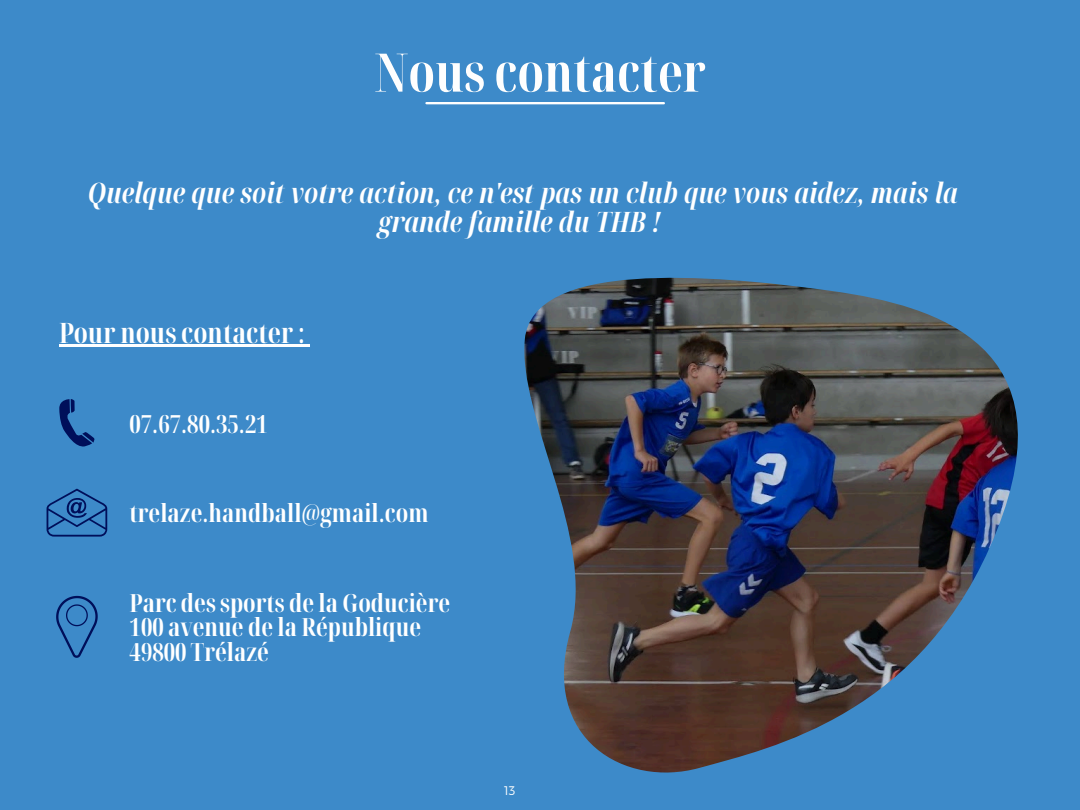
<style>
.page{position:relative;width:1080px;height:810px;background:#3d8ac9}
.page>*{position:absolute;margin:0;border:0;box-sizing:border-box;transform-origin:0 0}
.t1{font:700 extra-condensed 53.12px "Noto Serif Display";color:#fefefe}
.t2{font:italic 700 extra-condensed 28.12px/28.1px "Noto Serif Display";color:#fff;text-align:center}
.t3{font:700 extra-condensed 28.12px "Noto Serif Display";color:#fff}
.t4{font:700 extra-condensed 25px "Noto Serif Display";color:#fff}
.t5{font:300 12.5px "Montserrat";color:#fefefe}
</style>
<div class="page">
<hr style="left:426px;top:102px;width:238px;height:2px;background:#fff">
<svg style="left:59px;top:399px;width:36px;height:48px"></svg>
<svg style="left:47px;top:489px;width:60px;height:47px"></svg>
<svg style="left:56px;top:596px;width:42px;height:62px"></svg>
<img style="left:524px;top:278px;width:494px;height:494px">
<hr style="left:59px;top:344px;width:246px;height:3px;background:#fff">
<svg style="left:305px;top:344px;width:5px;height:3px"></svg>
<h1 class="t1" style="left:374px;top:35px;width:333px">Nous contacter</h1>
<h2 class="t2" style="left:88px;top:179px;width:871px">Quelque que soit votre action, ce n'est pas un club que vous aidez, mais la grande famille du THB !</h2>
<p class="t3" style="left:59px;top:313px;width:247px">Pour nous contacter :</p>
<p class="t4" style="left:129px;top:406px;width:140px">07.67.80.35.21</p>
<p class="t4" style="left:129px;top:496px;width:301px">trelaze.handball@gmail.com</p>
<p class="t4" style="left:130px;top:585px;width:322px">Parc des sports de la Goducière</p>
<p class="t4" style="left:130px;top:610px;width:293px">100 avenue de la République</p>
<p class="t4" style="left:130px;top:635px;width:141px">49800 Trélazé</p>
<p class="t5" style="left:504px;top:783px;width:13px">13</p>
</div>
